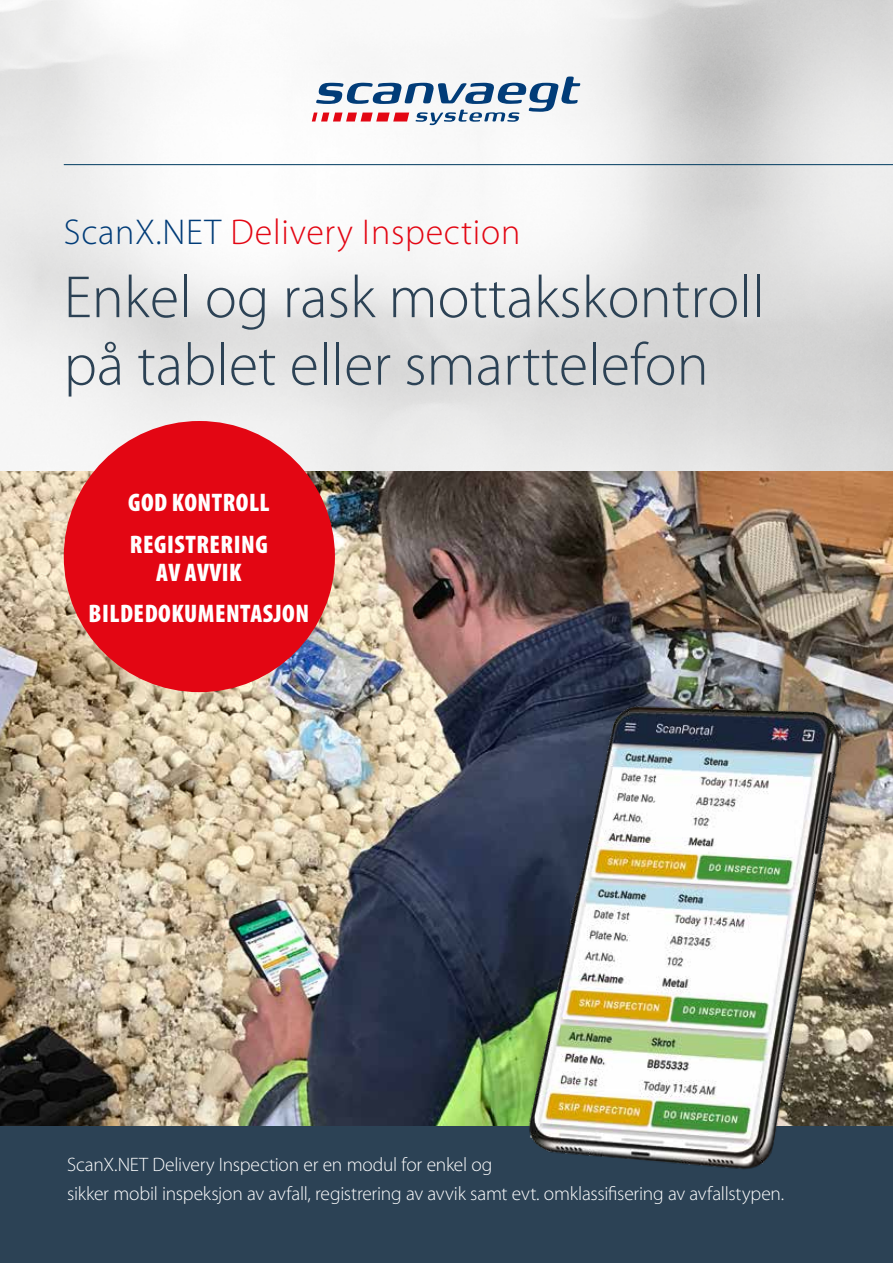
<style>
.page{position:relative;width:893px;height:1263px;background:#fff}
.page>*{position:absolute;margin:0;border:0;box-sizing:border-box;transform-origin:0 0}
.t1{font:300 60px/67.5px "Myriad Pro";color:#2c4255}
.t2{font:300 36px "Myriad Pro";letter-spacing:.02em;color:#e30613}
.t3{font:900 condensed 25.5px/41.2px "Myriad Pro";letter-spacing:.02em;color:#fff}
.t4{font:300 19.5px/28.5px "Myriad Pro";letter-spacing:-.015em;color:#fff}
.s1{color:#013c78}
</style>
<div class="page">
<img style="left:0;top:0;width:893px;height:471px">
<svg style="left:312px;top:77px;width:268px;height:48px"></svg>
<hr style="left:64px;top:164px;width:829px;height:1px;background:#003b60">
<img style="left:0;top:471px;width:893px;height:656px">
<div style="left:64px;top:421px;width:271px;height:271px;background:#e30613;border-radius:50%"></div>
<div style="left:0;top:1127px;width:893px;height:136px;background:#2c4255"></div>
<img style="left:509px;top:699px;width:331px;height:471px">
<svg style="left:830px;top:1130px;width:5px;height:6px"></svg>
<h2 class="t2" style="left:64px;top:210px;width:458px"><span class="s1">ScanX.NET</span> Delivery Inspection</h2>
<h1 class="t1" style="left:64px;top:263px;width:702px">Enkel og rask mottakskontroll på tablet eller smarttelefon</h1>
<h3 class="t3" style="left:128px;top:481px;width:143px">GOD KONTROLL<br>REGISTRERING</h3>
<h3 class="t3" style="left:89px;top:551px;width:222px;text-align:center">AV AVVIK<br>BILDEDOKUMENTASJON</h3>
<p class="t4" style="left:67px;top:1150px;width:718px">ScanX.NET Delivery Inspection er en modul for enkel og<br>sikker mobil inspeksjon av avfall, registrering av avvik samt evt. omklassifisering av avfallstypen.</p>
</div>
